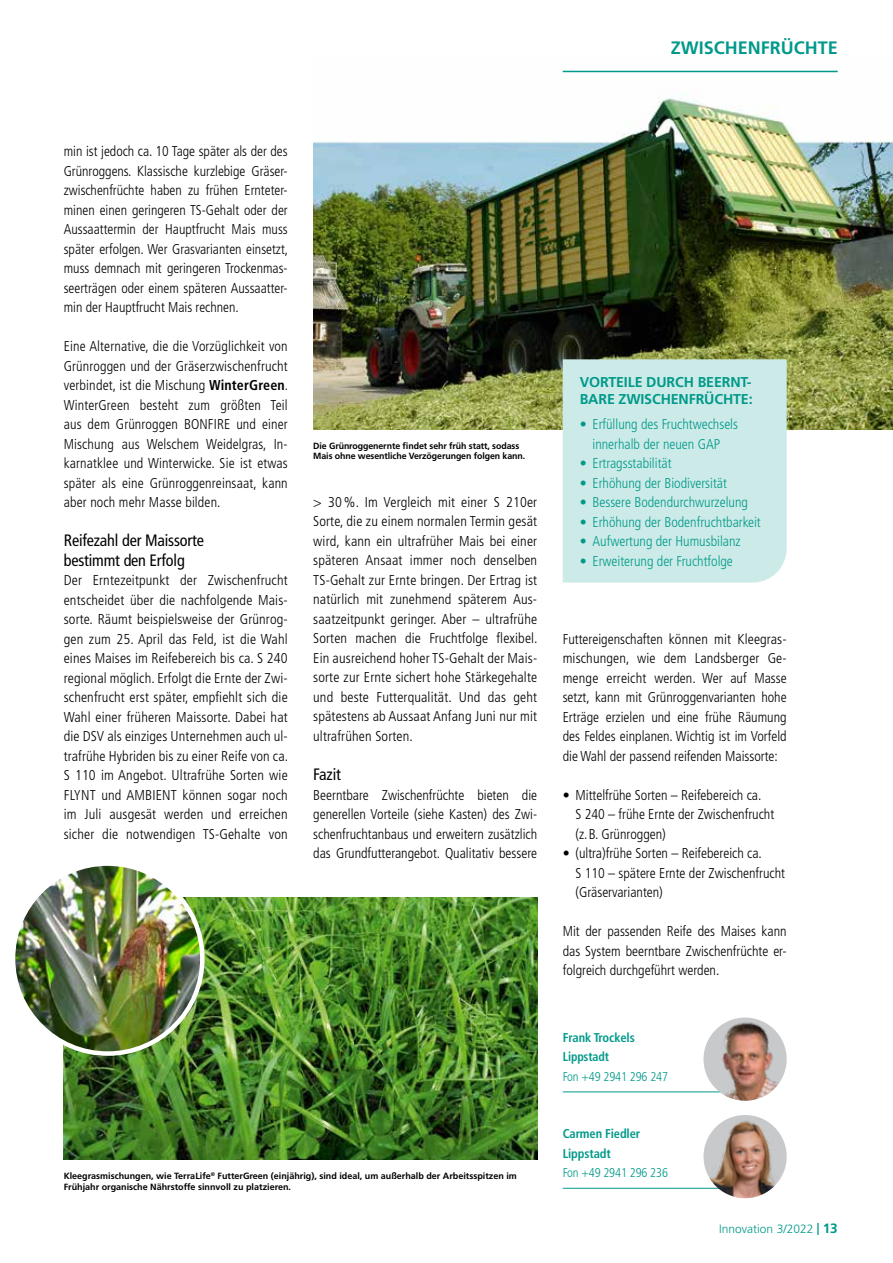
<style>
.page{position:relative;width:893px;height:1263px;background:#fff}
.page>*{position:absolute;margin:0;border:0;box-sizing:border-box;transform-origin:0 0}
.t1{font:700 18px "Frutiger LT";color:#00998a}
.t2{font:condensed 16.5px/19.5px "Frutiger LT";letter-spacing:-.01em;color:#000}
.t3{font:300 condensed 14.25px/19.5px "Frutiger LT";color:#000;text-align:justify}
.t4{font:300 condensed 14.25px/19.5px "Frutiger LT";color:#00998a;text-align:center}
.t5{font:700 14.25px/17.1px "Frutiger LT";letter-spacing:-.01em;color:#00998a}
.t6{font:700 condensed 12.75px/19.5px "Frutiger LT";letter-spacing:-.01em;color:#00998a}
.t7{font:300 condensed 12.75px "Frutiger LT";letter-spacing:-.01em;color:#00998a}
.t8{font:300 12px "Frutiger LT";color:#00998a}
.t9{font:700 9px/10.8px "Frutiger LT";color:#000}
.s1{font-weight:700}
.s2{font-weight:700;font-size:13.5px}
</style>
<div class="page">
<img style="left:64px;top:897px;width:473px;height:262px">
<hr style="left:563px;top:1188px;width:166px;height:1px;background:#00998a">
<div style="left:703px;top:1115px;width:84px;height:83px;background:#c8c9cb;border-radius:50%"></div>
<img style="left:710px;top:1116px;width:72px;height:82px">
<img style="left:13px;top:863px;width:189px;height:190px;border-radius:95px">
<div style="left:11px;top:861px;width:194px;height:195px;border:4px solid #fff;border-radius:50%"></div>
<hr style="left:563px;top:1091px;width:166px;height:1px;background:#00998a">
<svg style="left:703px;top:1017px;width:84px;height:84px"></svg>
<img style="left:707px;top:1017px;width:77px;height:84px">
<img style="left:313px;top:70px;width:580px;height:359px">
<div style="left:563px;top:359px;width:224px;height:224px;background:#ccebe8"></div>
<hr style="left:563px;top:71px;width:275px;height:1px;background:#00998a">
<p class="t1" style="left:671px;top:37px;width:23px">Zwischenfrüchte</p>
<p class="t3" style="left:64px;top:142px;width:226px">min ist jedoch ca. 10 Tage später als der des Grünroggens. Klassische kurzlebige Gräser&shy;zwischenfrüchte haben zu frühen Ernteter&shy;minen einen geringeren TS-Gehalt oder der Aussaattermin der Hauptfrucht Mais muss später erfolgen. Wer Grasvarianten einsetzt, muss demnach mit geringeren Trockenmas&shy;seerträgen oder einem späteren Aussaatter&shy;min der Hauptfrucht Mais rechnen.</p>
<p class="t3" style="left:64px;top:337px;width:226px">Eine Alternative, die die Vorzüglichkeit von Grünroggen und der Gräserzwischenfrucht verbindet, ist die Mischung <span class="s1">WinterGreen</span>.<br>WinterGreen besteht zum größten Teil aus dem Grünroggen BONFIRE und einer Mischung aus Welschem Weidelgras, In&shy;karnatklee und Winterwicke. Sie ist etwas später als eine Grünroggenreinsaat, kann aber noch mehr Masse bilden.</p>
<p class="t2" style="left:64px;top:531px;width:142px">Reifezahl der Maissorte bestimmt den Erfolg</p>
<p class="t3" style="left:64px;top:571px;width:226px">Der Erntezeitpunkt der Zwischenfrucht entscheidet über die nachfolgende Mais&shy;sorte. Räumt beispielsweise der Grünrog&shy;gen zum 25. April das Feld, ist die Wahl eines Maises im Reifebereich bis ca. S 240 regional möglich. Erfolgt die Ernte der Zwi&shy;schenfrucht erst später, empfiehlt sich die Wahl einer früheren Maissorte. Dabei hat die DSV als einziges Unternehmen auch ul&shy;trafrühe Hybriden bis zu einer Reife von ca.<br>S 110 im Angebot. Ultrafrühe Sorten wie FLYNT und AMBIENT können sogar noch im Juli ausgesät werden und erreichen sicher die notwendigen TS-Gehalte von</p>
<p class="t9" style="left:313px;top:440px;width:213px">Die Grünroggenernte findet sehr früh statt, sodass<br>Mais ohne wesentliche Verzögerungen folgen kann.</p>
<p class="t3" style="left:313px;top:492px;width:226px">&gt; 30 %. Im Vergleich mit einer S 210er Sorte, die zu einem normalen Termin gesät wird, kann ein ultrafrüher Mais bei einer späteren Ansaat immer noch denselben TS-Gehalt zur Ernte bringen. Der Ertrag ist natürlich mit zunehmend späterem Aus&shy;saatzeitpunkt geringer. Aber – ultrafrühe Sorten machen die Fruchtfolge flexibel.<br>Ein ausreichend hoher TS-Gehalt der Mais&shy;sorte zur Ernte sichert hohe Stärkegehalte und beste Futterqualität. Und das geht spätestens ab Aussaat Anfang Juni nur mit ultrafrühen Sorten.</p>
<p class="t2" style="left:313px;top:765px;width:29px">Fazit</p>
<p class="t3" style="left:313px;top:785px;width:225px">Beerntbare Zwischenfrüchte bieten die generellen Vorteile (siehe Kasten) des Zwi&shy;schenfruchtanbaus und erweitern zusätzlich das Grundfutterangebot. Qualitativ bessere</p>
<p class="t9" style="left:64px;top:1170px;width:455px">Kleegrasmischungen, wie TerraLife<sup>®</sup> FutterGreen (einjährig), sind ideal, um außerhalb der Arbeitsspitzen im<br>Frühjahr organische Nährstoffe sinnvoll zu platzieren.</p>
<p class="t5" style="left:580px;top:374px;width:174px">VORTEILE DURCH BEERNT-<br>BARE ZWISCHENFRÜCHTE:</p>
<p class="t4" style="left:580px;top:415px;width:160px">• Erfüllung des Fruchtwechsels innerhalb der neuen GAP</p>
<p class="t4" style="left:580px;top:454px;width:93px">• Ertragsstabilität</p>
<p class="t4" style="left:580px;top:473px;width:149px">• Erhöhung der Biodiversität</p>
<p class="t4" style="left:580px;top:493px;width:170px">• Bessere Bodendurchwurzelung</p>
<p class="t4" style="left:580px;top:512px;width:183px">• Erhöhung der Bodenfruchtbarkeit</p>
<p class="t4" style="left:580px;top:531px;width:162px">• Aufwertung der Humusbilanz</p>
<p class="t4" style="left:580px;top:551px;width:155px">• Erweiterung der Fruchtfolge</p>
<p class="t3" style="left:563px;top:629px;width:225px">Futtereigenschaften können mit Kleegras&shy;mischungen, wie dem Landsberger Ge&shy;menge erreicht werden. Wer auf Masse setzt, kann mit Grünroggenvarianten hohe Erträge erzielen und eine frühe Räumung des Feldes einplanen. Wichtig ist im Vorfeld die Wahl der passend reifenden Maissorte:</p>
<p class="t3" style="left:575px;top:785px;width:200px;text-align:left;text-indent:-13px">• Mittelfrühe Sorten – Reifebereich ca.<br>S 240 – frühe Ernte der Zwischenfrucht (z.B. Grünroggen)</p>
<p class="t3" style="left:575px;top:843px;width:211px;text-align:left;text-indent:-13px">• (ultra)frühe Sorten – Reifebereich ca.<br>S 110 – spätere Ernte der Zwischenfrucht (Gräservarianten)</p>
<p class="t3" style="left:563px;top:922px;width:225px">Mit der passenden Reife des Maises kann das System beerntbare Zwischenfrüchte er&shy;folgreich durchgeführt werden.</p>
<p class="t6" style="left:563px;top:1028px;width:73px">Frank Trockels<br>Lippstadt</p>
<p class="t7" style="left:563px;top:1069px;width:107px">Fon +49 2941 296 247</p>
<p class="t6" style="left:563px;top:1124px;width:79px">Carmen Fiedler<br>Lippstadt</p>
<p class="t7" style="left:563px;top:1165px;width:107px">Fon +49 2941 296 236</p>
<p class="t8" style="left:719px;top:1222px;width:120px">Innovation 3/2022 <span class="s1">|</span> <span class="s2">13</span></p>
</div>
